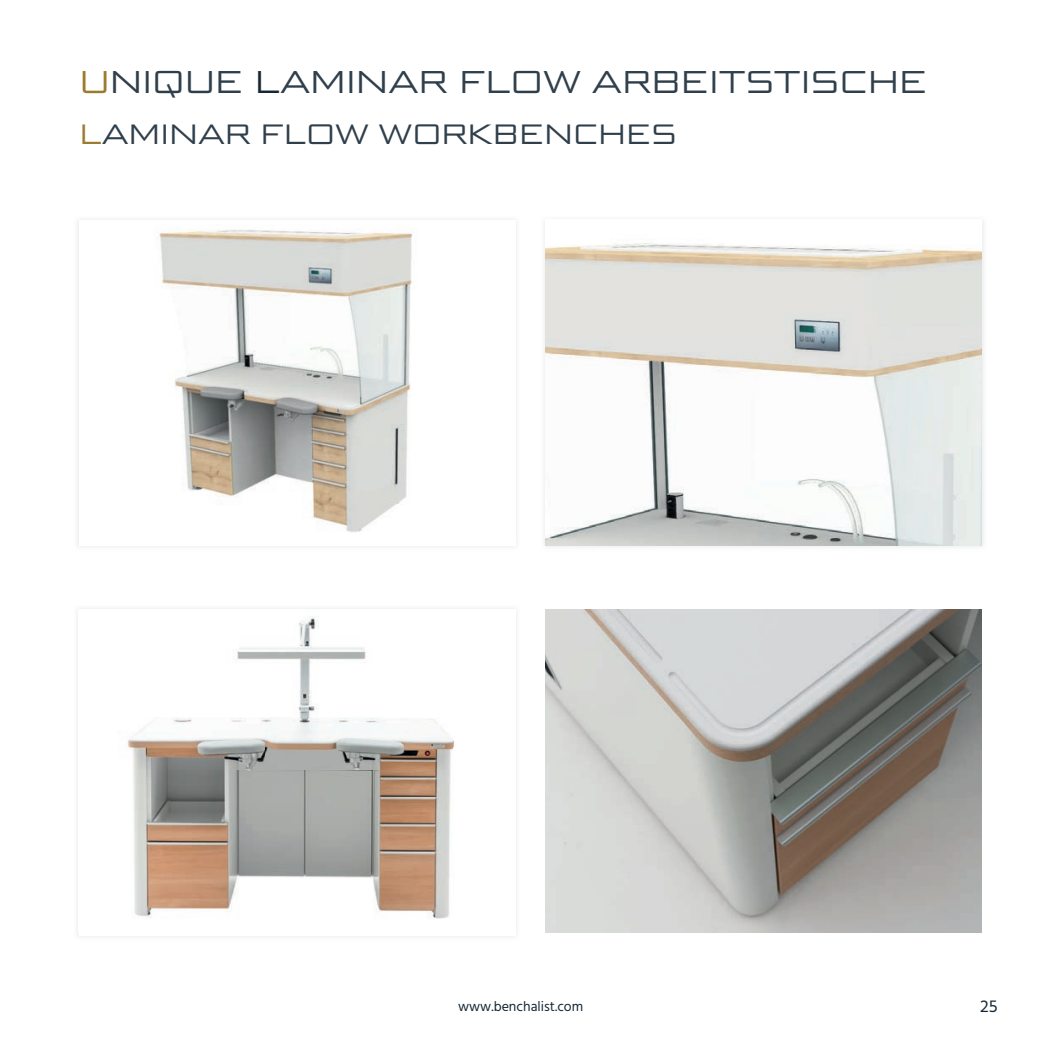
<style>
.page{position:relative;width:1042px;height:1042px;background:#fff}
.page>*{position:absolute;margin:0;border:0;box-sizing:border-box;transform-origin:0 0}
.t1{font:31.5px "Bunken Tech Sans Std Wide";letter-spacing:.02em;color:#2f3f4b}
.t2{font:28px "Bunken Tech Sans Std Wide";letter-spacing:.02em;color:#2f3f4b}
.t3{font:17.5px "Hind";color:#152734}
.t4{font:14px "Hind";color:#152734}
.s1{color:#9b7b2f}
.s2{color:#152734}
</style>
<div class="page">
<img style="left:154px;top:224px;width:264px;height:310px">
<img style="left:118px;top:610px;width:337px;height:309px">
<img style="left:545px;top:238px;width:437px;height:308px">
<img style="left:545px;top:610px;width:437px;height:322px">
<p class="t1" style="left:80px;top:63px;width:849px"><span class="s1">U</span>NIQUE <span class="s2">L</span>AMINAR FLOW ARBEITSTISCHE</p>
<p class="t2" style="left:80px;top:117px;width:599px"><span class="s1">L</span>AMINAR FLOW WORKBENCHES</p>
<p class="t4" style="left:458px;top:997px;width:127px">www.benchalist.com</p>
<p class="t3" style="left:980px;top:994px;width:19px">25</p>
</div>
